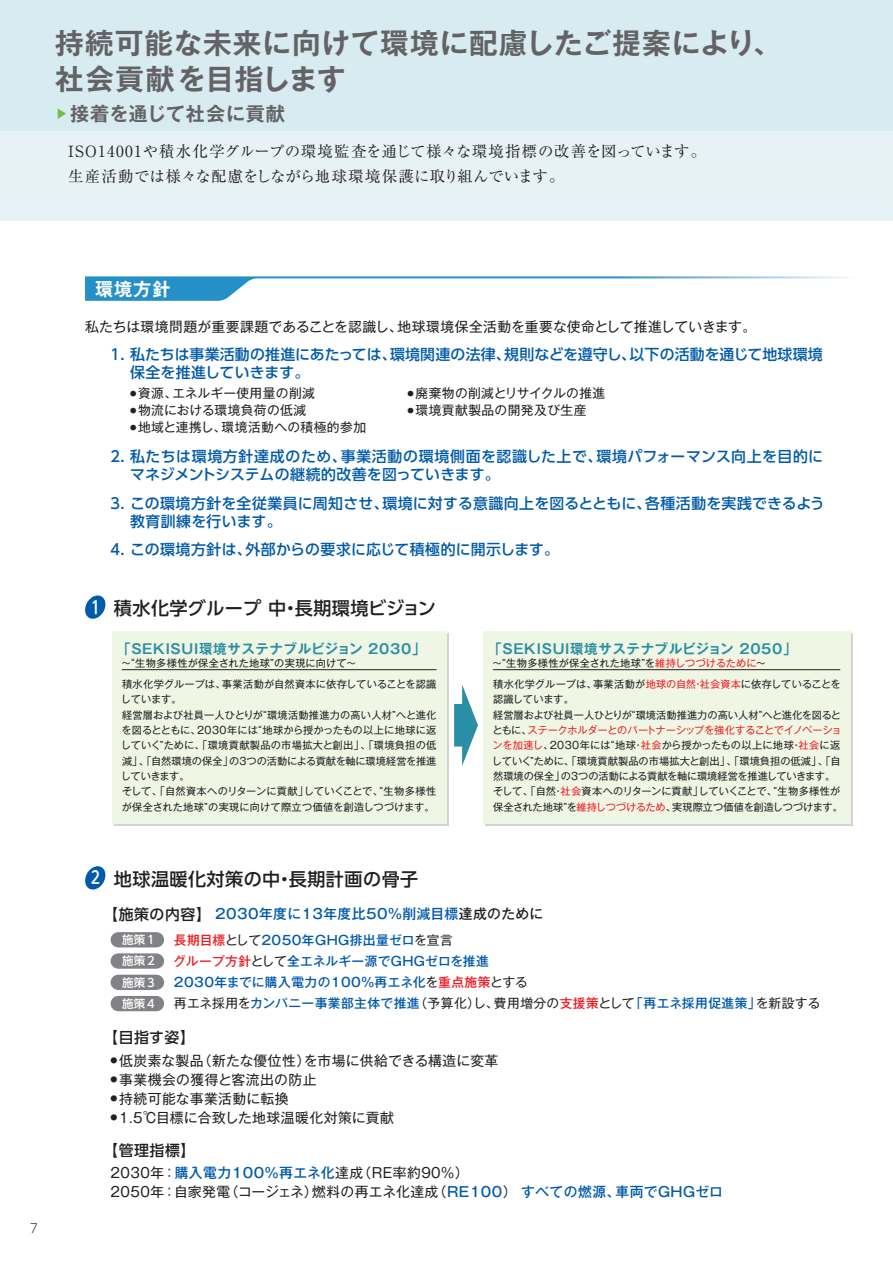
<style>
.page{position:relative;width:893px;height:1263px;background:#fff}
.page>*{position:absolute;margin:0;border:0;box-sizing:border-box;transform-origin:0 0}
.t1{font:700 28.65px/36.2px "Gothic MB101 Pr 6 De";letter-spacing:.03em;color:#636366}
.t2{font:700 19.2px "Gothic MB101 Pr 6 De";letter-spacing:.04em;color:#636366}
.t3{font:700 18.15px "Gothic MB101 Pr 6 De";color:#fff}
.t4{font:500 18px "UD Shin Go Pro";letter-spacing:.025em;color:#231f20}
.t5{font:500 17.25px "UD Shin M Go Pro";color:#fff}
.t6{font:15.45px/24.5px "Ryumin Pr 6";letter-spacing:.025em;color:#231f20}
.t7{font:500 14.85px/18px "UD Shin Go Pro";letter-spacing:.015em;color:#015aaa}
.t8{font:500 14.85px "UD Shin Go Pro";letter-spacing:.03em;color:#231f20}
.t9{font:13.8px/19.2px "Gothic MB101 Pr 6";letter-spacing:.025em;color:#231f20}
.t10{font:500 13.8px "Gothic MB101 Pr 6";letter-spacing:.035em;color:#015aaa}
.t11{font:300 13.8px "Gotham";color:#231f20}
.t12{font:700 13.5px "Gothic MB101 Pr 6 De";letter-spacing:.05em;color:#2a8fa4}
.t13{font:12.75px "Gothic MB101 Pr 6";letter-spacing:.025em;color:#231f20}
.t14{font:500 12.75px "Gothic MB101 Pr 6";letter-spacing:.035em;color:#015aaa}
.t15{font:500 11.55px "UD Shin Go Pro";letter-spacing:.09em;color:#fff}
.t16{font:10.2px/15.3px "Gothic MB101 Pr 6";letter-spacing:.005em;color:#231f20}
.s1{color:#ee1d23}
.s2{font-family:"UD Shin Go Pro";font-size:14.85px;color:#231f20}
.s3{color:#231f20}
.s4{font-weight:400;color:#231f20}
.s5{font-weight:500;color:#015aaa}
.s6{font-weight:500;color:#ee1d23}
</style>
<div class="page">
<div style="left:0;top:0;width:893px;height:221px;background:#d7ebf0"></div>
<div style="left:0;top:132px;width:893px;height:89px;background:#e6f2f5"></div>
<svg style="left:85px;top:276px;width:762px;height:25px"></svg>
<svg style="left:85px;top:595px;width:21px;height:24px"></svg>
<svg style="left:85px;top:866px;width:21px;height:24px"></svg>
<div style="left:114px;top:633px;width:335px;height:193px;background:#231f20;opacity:.2"></div>
<div style="left:112px;top:631px;width:335px;height:192px;background:#eff6e4"></div>
<hr style="left:122px;top:669px;width:314px;height:1px;background:#231f20">
<div style="left:485px;top:633px;width:368px;height:193px;background:#231f20;opacity:.2"></div>
<div style="left:483px;top:631px;width:367px;height:192px;background:#eff6e4"></div>
<hr style="left:493px;top:669px;width:347px;height:1px;background:#231f20">
<svg style="left:454px;top:685px;width:24px;height:81px"></svg>
<div style="left:118px;top:932px;width:38px;height:15px;background:#808285"></div>
<div style="left:118px;top:953px;width:38px;height:16px;background:#808285"></div>
<div style="left:118px;top:975px;width:38px;height:15px;background:#808285"></div>
<div style="left:118px;top:996px;width:38px;height:15px;background:#808285"></div>
<h1 class="t1" style="left:55px;top:24px;width:728px">持続可能な未来に向けて環境に配慮したご提案により、社会貢献を目指します</h1>
<h2 class="t2" style="left:55px;top:98px;width:232px"><sup>▶</sup>接着を通じて社会に貢献</h2>
<h3 class="t6" style="left:68px;top:138px;width:640px">ISO14001や積水化学グループの環境監査を通じて様々な環境指標の改善を図っています。生産活動では様々な配慮をしながら地球環境保護に取り組んでいます。</h3>
<h3 class="t11" style="left:30px;top:1220px;width:10px">7</h3>
<h3 class="t3" style="left:95px;top:274px;width:77px">環境方針</h3>
<h3 class="t9" style="left:85px;top:316px;width:673px">私たちは環境問題が重要課題であることを認識し、地球環境保全活動を重要な使命として推進していきます。</h3>
<h3 class="t7" style="left:130px;top:345px;width:694px;text-indent:-22px">１. 私たちは事業活動の推進にあたっては、環境関連の法律、規則などを遵守し、以下の活動を通じて地球環境保全を推進していきます。</h3>
<p class="t13" style="left:130px;top:383px;width:186px"><sup>●</sup> 資源、エネルギー使用量の削減</p>
<p class="t13" style="left:408px;top:383px;width:199px"><sup>●</sup> 廃棄物の削減とリサイクルの推進</p>
<p class="t13" style="left:130px;top:400px;width:178px"><sup>●</sup> 物流における環境負荷の低減</p>
<p class="t13" style="left:408px;top:400px;width:180px"><sup>●</sup> 環境貢献製品の開発及び生産</p>
<p class="t13" style="left:130px;top:417px;width:238px"><sup>●</sup> 地域と連携し、環境活動への積極的参加</p>
<h3 class="t7" style="left:130px;top:447px;width:695px;text-indent:-22px">２. 私たちは環境方針達成のため、事業活動の環境側面を認識した上で、環境パフォーマンス向上を目的にマネジメントシステムの継続的改善を図っていきます。</h3>
<h3 class="t7" style="left:130px;top:493px;width:696px;text-indent:-22px">３. この環境方針を全従業員に周知させ、環境に対する意識向上を図るとともに、各種活動を実践できるよう教育訓練を行います。</h3>
<h3 class="t7" style="left:108px;top:540px;width:453px">４. この環境方針は、外部からの要求に応じて積極的に開示します。</h3>
<h3 class="t5" style="left:91px;top:593px;width:10px">1</h3>
<h3 class="t4" style="left:114px;top:593px;width:323px">積水化学グループ中・長期環境ビジョン</h3>
<h3 class="t12" style="left:117px;top:637px;width:310px">「SEKISUI環境サステナブルビジョン 2030」</h3>
<p class="t16" style="left:121px;top:652px;width:317px;line-height:20.9px">〜“生物多様性が保全された地球”の実現に向けて〜<br>積水化学グループは、事業活動が自然資本に依存していることを認識</p>
<p class="t16" style="left:121px;top:691px;width:317px">しています。<br>経営層および社員一人ひとりが“環境活動推進力の高い人材”へと進化を図るとともに、2030年には“地球から授かったもの以上に地球に返していく”ために、「環境貢献製品の市場拡大と創出」、「環境負担の低減」、「自然環境の保全」の３つの活動による貢献を軸に環境経営を推進していきます。<br>そして、「自然資本へのリターンに貢献」していくことで、“生物多様性が保全された地球”の実現に向けて際立つ価値を創造しつづけます。</p>
<h3 class="t12" style="left:488px;top:637px;width:310px">「SEKISUI環境サステナブルビジョン 2050」</h3>
<p class="t16" style="left:492px;top:652px;width:350px;line-height:20.9px">〜“生物多様性が保全された地球”を<span class="s1">維持しつづけるために</span>〜<br>積水化学グループは、事業活動が<span class="s1">地球の自然・社会資本</span>に依存していることを</p>
<p class="t16" style="left:492px;top:691px;width:353px">認識しています。<br>経営層および社員一人ひとりが“環境活動推進力の高い人材”へと進化を図るとともに、<span class="s1">ステークホルダーとのパートナーシップを強化することでイノベーションを加速し</span>、2030年には“地球・<span class="s1">社会</span>から授かったもの以上に地球・<span class="s1">社会</span>に返していく”ために、「環境貢献製品の市場拡大と創出」、「環境負担の低減」、「自然環境の保全」の３つの活動による貢献を軸に環境経営を推進していきます。そして、「自然・<span class="s1">社会</span>資本へのリターンに貢献」していくことで、“生物多様性が保全された地球”を<span class="s1">維持しつづけるため</span>、実現際立つ価値を創造しつづけます。</p>
<h3 class="t5" style="left:91px;top:864px;width:10px">2</h3>
<h3 class="t4" style="left:114px;top:864px;width:306px">地球温暖化対策の中・長期計画の骨子</h3>
<h3 class="t10" style="left:103px;top:903px;width:442px"><span class="s2">【施策の内容】</span> 2030年度に13年度比50％削減目標<span class="s3">達成のために</span></h3>
<p class="t15" style="left:122px;top:930px;width:34px">施策1</p>
<p class="t14" style="left:174px;top:929px;width:280px"><span class="s1">長期目標</span><span class="s4">として</span>2050年GHG排出量ゼロ<span class="s4">を宣言</span></p>
<p class="t15" style="left:122px;top:952px;width:34px">施策2</p>
<p class="t14" style="left:173px;top:950px;width:317px"><span class="s1">グループ方針</span><span class="s4">として</span>全エネルギー源でGHGゼロを推進</p>
<p class="t15" style="left:122px;top:973px;width:34px">施策3</p>
<p class="t14" style="left:174px;top:972px;width:356px">2030年までに購入電力の100％再エネ化<span class="s4">を</span><span class="s1">重点施策</span><span class="s4">とする</span></p>
<p class="t15" style="left:122px;top:994px;width:34px">施策4</p>
<p class="t13" style="left:174px;top:993px;width:648px">再エネ採用を<span class="s5">カンパニー事業部主体で推進</span>（予算化）し、費用増分の<span class="s6">支援策</span>として<span class="s5">「再エネ採用促進策」</span>を新設する</p>
<h3 class="t8" style="left:103px;top:1025px;width:93px">【目指す姿】</h3>
<h3 class="t9" style="left:111px;top:1050px;width:389px"><sup>●</sup> 低炭素な製品（新たな優位性）を市場に供給できる構造に変革</h3>
<h3 class="t9" style="left:111px;top:1069px;width:208px"><sup>●</sup> 事業機会の獲得と客流出の防止</h3>
<h3 class="t9" style="left:111px;top:1088px;width:179px"><sup>●</sup> 持続可能な事業活動に転換</h3>
<h3 class="t9" style="left:111px;top:1107px;width:285px"><sup>●</sup> 1.5℃目標に合致した地球温暖化対策に貢献</h3>
<h3 class="t8" style="left:103px;top:1138px;width:94px">【管理指標】</h3>
<h3 class="t9" style="left:111px;top:1162px;width:614px">2030年：<span class="s5">購入電力100％再エネ化</span>達成（RE率約90％）<br>2050年：自家発電（コージェネ）燃料の再エネ化達成（<span class="s5">RE100</span>） <span class="s5">すべての燃源、車両でGHGゼロ</span></h3>
</div>
